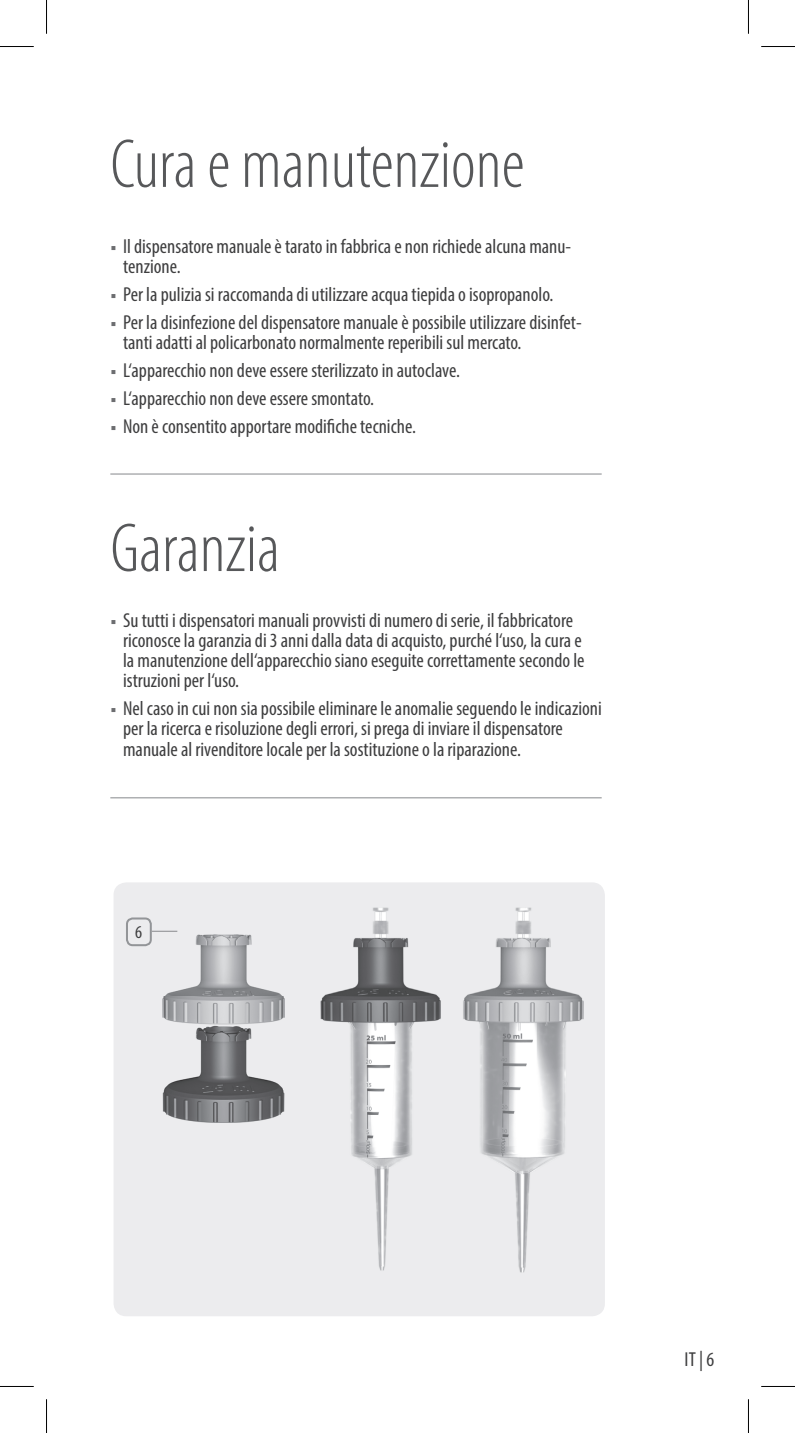
<style>
.page{position:relative;width:795px;height:1433px;background:#fff}
.page>*{position:absolute;margin:0;border:0;box-sizing:border-box;transform-origin:0 0}
.t1{font:300 condensed 69.75px "Myriad Pro";color:#57585a}
.t2{font:condensed 20.25px/20.2px "Myriad Pro";color:#3e3e3f}
.t3{font:condensed 18.22px "Myriad Pro";color:#3e3e3f}
</style>
<div class="page">
<hr style="left:110px;top:473px;width:491px;height:1px;background:#939598">
<hr style="left:110px;top:797px;width:491px;height:1px;background:#939598">
<div style="left:113px;top:882px;width:492px;height:434px;background:#ececee;border-radius:13px"></div>
<div style="left:126px;top:917px;width:26px;height:29px;border:2px solid #939598;border-radius:6px"></div>
<svg style="left:152px;top:930px;width:25px;height:1px"></svg>
<img style="left:162px;top:934px;width:123px;height:188px">
<img style="left:321px;top:908px;width:120px;height:363px">
<img style="left:463px;top:908px;width:120px;height:364px">
<hr style="left:0;top:46px;width:34px;height:1px;background:#000">
<hr style="left:761px;top:46px;width:34px;height:1px;background:#000">
<hr style="left:0;top:1385px;width:34px;height:1px;background:#000">
<hr style="left:761px;top:1385px;width:34px;height:1px;background:#000">
<hr style="left:46px;top:0;width:1px;height:34px;background:#000">
<hr style="left:46px;top:1399px;width:1px;height:33px;background:#000">
<hr style="left:748px;top:0;width:1px;height:34px;background:#000">
<hr style="left:748px;top:1399px;width:1px;height:33px;background:#000">
<h1 class="t1" style="left:110px;top:127px;width:415px">Cura e manutenzione</h1>
<p class="t2" style="left:123px;top:236px;width:449px">Il dispensatore manuale è tarato in fabbrica e non richiede alcuna manu&shy;tenzione.</p>
<p class="t2" style="left:123px;top:280px;width:460px;line-height:27.9px">Per la pulizia si raccomanda di utilizzare acqua tiepida o isopropanolo.<br>Per la disinfezione del dispensatore manuale è possibile utilizzare disinfet-</p>
<p class="t2" style="left:123px;top:328px;width:400px;line-height:27.9px">tanti adatti al policarbonato normalmente reperibili sul mercato.<br>L‘apparecchio non deve essere sterilizzato in autoclave.<br>L‘apparecchio non deve essere smontato.<br>Non è consentito apportare modifiche tecniche.</p>
<h1 class="t1" style="left:110px;top:511px;width:171px">Garanzia</h1>
<p class="t2" style="left:123px;top:609px;width:463px">Su tutti i dispensatori manuali provvisti di numero di serie, il fabbricatore riconosce la garanzia di 3 anni dalla data di acquisto, purché l‘uso, la cura e la manutenzione dell‘apparecchio siano eseguite correttamente secondo le istruzioni per l‘uso.</p>
<p class="t2" style="left:123px;top:698px;width:480px">Nel caso in cui non sia possibile eliminare le anomalie seguendo le indicazioni per la ricerca e risoluzione degli errori, si prega di inviare il dispensatore manuale al rivenditore locale per la sostituzione o la riparazione.</p>
<p class="t3" style="left:135px;top:920px;width:9px">6</p>
<p class="t2" style="left:684px;top:1348px;width:31px">IT | 6</p>
</div>
